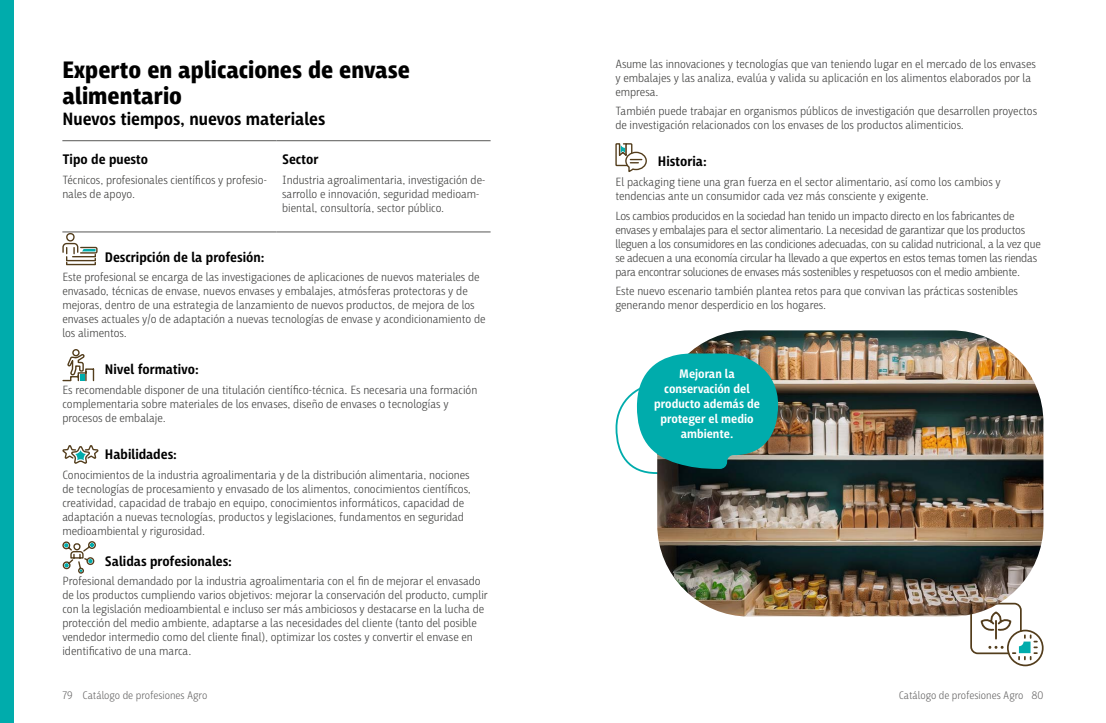
<style>
.page{position:relative;width:1106px;height:723px;background:#fff}
.page>*{position:absolute;margin:0;border:0;box-sizing:border-box;transform-origin:0 0}
.t1{font:700 24px/26px "Iro Sans";color:#000}
.t2{font:600 18px "Iro Sans";color:#000}
.h3_-_2{font:600 14px "Iro Sans";color:#000}
.h3_-_1{font:600 14px "Iro Sans";color:#000}
.Destacados_bafs{font:600 12.5px/15px "Iro Sans";color:#fff;text-align:center}
.t3{font:300 12px/14px "Iro Sans";color:#3c3c3b}
.t4{font:300 12px/14px "Iro Sans";letter-spacing:-.02em;color:#3c3c3b}
.t5{font:300 11px "Iro Sans";color:#646363}
</style>
<div class="page">
<div style="left:0;top:0;width:14px;height:723px;background:#00acac"></div>
<svg style="left:970px;top:616px;width:67px;height:43px"></svg>
<div style="left:1007px;top:630px;width:36px;height:36px;border:2px solid #533d1c;border-radius:50%"></div>
<img style="left:657px;top:330px;width:386px;height:286px">
<svg style="left:615px;top:353px;width:163px;height:134px"></svg>
<svg style="left:615px;top:143px;width:32px;height:29px"></svg>
<hr style="left:62px;top:140px;width:214px;height:1px;background:#575756">
<hr style="left:276px;top:140px;width:214px;height:1px;background:#575756">
<hr style="left:62px;top:232px;width:214px;height:1px;background:#575756">
<hr style="left:276px;top:232px;width:214px;height:1px;background:#575756">
<svg style="left:62px;top:232px;width:36px;height:34px"></svg>
<svg style="left:62px;top:349px;width:37px;height:225px"></svg>
<h2 class="t1" style="left:62px;top:57px;width:349px">Experto en aplicaciones de envase alimentario</h2>
<h3 class="t2" style="left:62px;top:109px;width:264px">Nuevos tiempos, nuevos materiales</h3>
<h3 class="h3_-_1" style="left:62px;top:152px;width:87px">Tipo de puesto</h3>
<p class="t3" style="left:62px;top:173px;width:206px">Técnicos, profesionales científicos y profesio&shy;nales de apoyo.</p>
<h3 class="h3_-_1" style="left:282px;top:152px;width:38px">Sector</h3>
<p class="t3" style="left:282px;top:173px;width:204px">Industria agroalimentaria, investigación de&shy;sarrollo e innovación, seguridad medioam&shy;biental, consultoría, sector público.</p>
<h3 class="h3_-_2" style="left:105px;top:249px;width:161px">Descripción de la profesión:</h3>
<p class="t3" style="left:62px;top:270px;width:425px">Este profesional se encarga de las investigaciones de aplicaciones de nuevos materiales de envasado, técnicas de envase, nuevos envases y embalajes, atmósferas protectoras y de mejoras, dentro de una estrategia de lanzamiento de nuevos productos, de mejora de los envases actuales y/o de adaptación a nuevas tecnologías de envase y acondicionamiento de los alimentos.</p>
<h3 class="h3_-_2" style="left:105px;top:362px;width:95px">Nivel formativo:</h3>
<p class="t3" style="left:62px;top:383px;width:416px">Es recomendable disponer de una titulación científico-técnica. Es necesaria una formación complementaria sobre materiales de los envases, diseño de envases o tecnologías y procesos de embalaje.</p>
<h3 class="h3_-_2" style="left:105px;top:446px;width:74px">Habilidades:</h3>
<p class="t3" style="left:62px;top:467px;width:410px">Conocimientos de la industria agroalimentaria y de la distribución alimentaria, nociones de tecnologías de procesamiento y envasado de los alimentos, conocimientos científicos, creatividad, capacidad de trabajo en equipo, conocimientos informáticos, capacidad de adaptación a nuevas tecnologías, productos y legislaciones, fundamentos en seguridad medioambiental y rigurosidad.</p>
<p class="h3_-_2" style="left:105px;top:553px;width:129px">Salidas profesionales:</p>
<p class="t3" style="left:62px;top:574px;width:427px">Profesional demandado por la industria agroalimentaria con el fin de mejorar el envasado de los productos cumpliendo varios objetivos: mejorar la conservación del producto, cumplir con la legislación medioambiental e incluso ser más ambiciosos y destacarse en la lucha de protección del medio ambiente, adaptarse a las necesidades del cliente (tanto del posible vendedor intermedio como del cliente final), optimizar los costes y convertir el envase en identificativo de una marca.</p>
<p class="t3" style="left:615px;top:57px;width:422px">Asume las innovaciones y tecnologías que van teniendo lugar en el mercado de los envases y embalajes y las analiza, evalúa y valida su aplicación en los alimentos elaborados por la empresa.</p>
<p class="t3" style="left:615px;top:104px;width:423px">También puede trabajar en organismos públicos de investigación que desarrollen proyectos de investigación relacionados con los envases de los productos alimenticios.</p>
<h3 class="h3_-_2" style="left:658px;top:154px;width:50px">Historia:</h3>
<p class="t3" style="left:615px;top:175px;width:387px">El packaging tiene una gran fuerza en el sector alimentario, así como los cambios y tendencias ante un consumidor cada vez más consciente y exigente.</p>
<p class="t4" style="left:615px;top:209px;width:427px">Los cambios producidos en la sociedad han tenido un impacto directo en los fabricantes de envases y embalajes para el sector alimentario. La necesidad de garantizar que los productos lleguen a los consumidores en las condiciones adecuadas, con su calidad nutricional, a la vez que se adecuen a una economía circular ha llevado a que expertos en estos temas tomen las riendas para encontrar soluciones de envases más sostenibles y respetuosos con el medio ambiente.</p>
<p class="t3" style="left:615px;top:284px;width:404px">Este nuevo escenario también plantea retos para que convivan las prácticas sostenibles generando menor desperdicio en los hogares.</p>
<p class="Destacados_bafs" style="left:654px;top:366px;width:107px">Mejoran la conservación del producto además de proteger el medio ambiente.</p>
<p class="t5" style="left:62px;top:689px;width:146px">79 Catálogo de profesiones Agro</p>
<p class="t5" style="left:898px;top:689px;width:146px">Catálogo de profesiones Agro 80</p>
</div>
